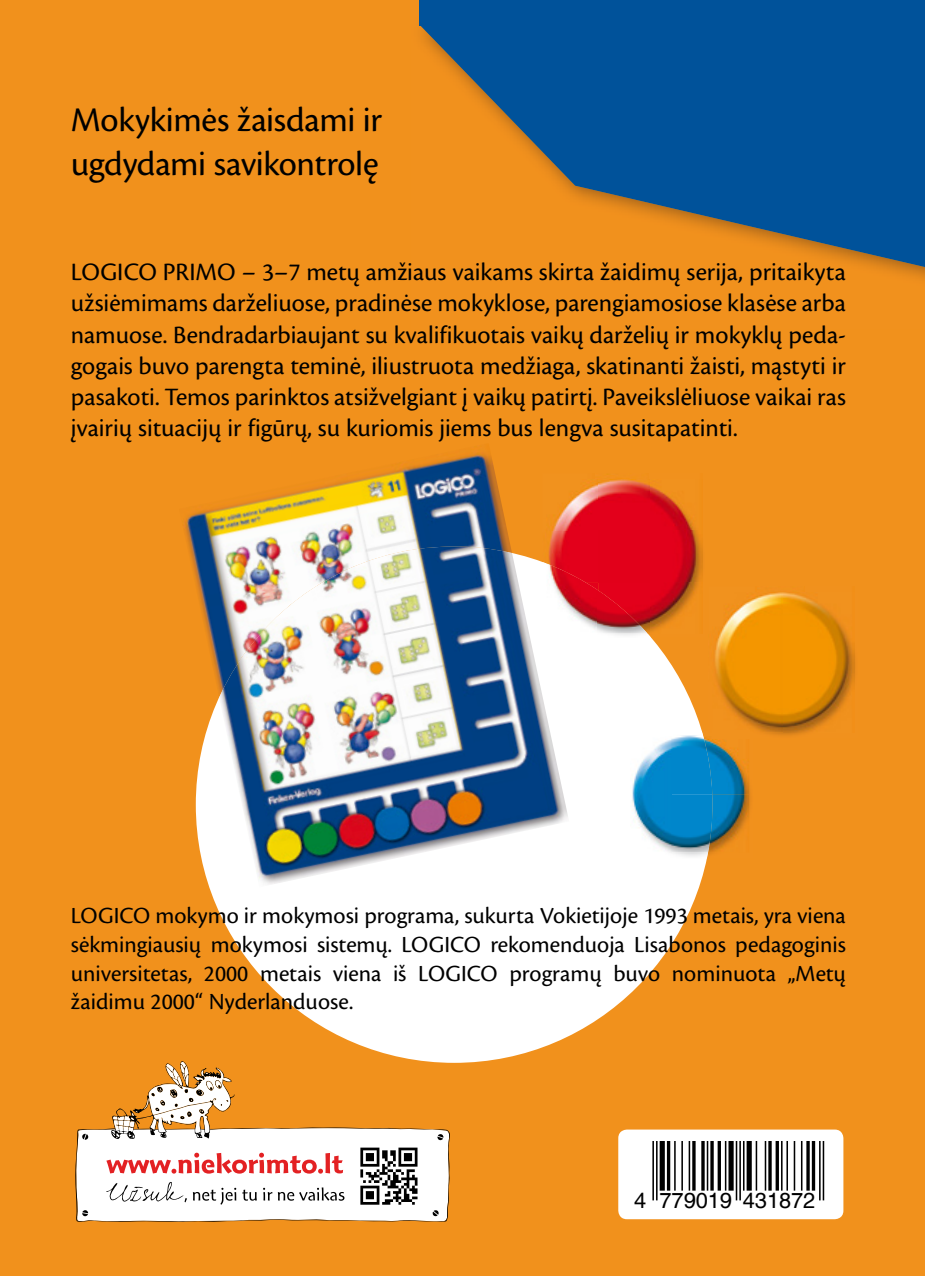
<style>
.page{position:relative;width:925px;height:1276px;background:#fff}
.page>*{position:absolute;margin:0;border:0;box-sizing:border-box;transform-origin:0 0}
.t1{font:36px/44px "Cronos Pro";letter-spacing:-.01em;color:#000}
.t2{font:26px/31.2px "Cronos Pro";color:#000;text-align:justify}
.t3{font:24px/28.8px "Cronos Pro";color:#000;text-align:justify}
.t4{font:21.8px "Helvetica";color:#000}
</style>
<div class="page">
<div style="left:0;top:0;width:924px;height:1276px;background:#f1911c"></div>
<svg style="left:420px;top:25px;width:504px;height:242px;fill:#00529a"></svg>
<div style="left:420px;top:0;width:504px;height:25px;background:#00529a"></div>
<div style="left:196px;top:546px;width:516px;height:517px;background:#fff;border-radius:50%"></div>
<img style="left:184px;top:453px;width:327px;height:237px">
<img style="left:219px;top:546px;width:349px;height:338px">
<img style="left:546px;top:633px;width:105px;height:5px">
<img style="left:609px;top:479px;width:26px;height:1px">
<img style="left:542px;top:546px;width:4px;height:87px">
<img style="left:546px;top:480px;width:156px;height:102px">
<img style="left:598px;top:582px;width:100px;height:51px">
<img style="left:546px;top:563px;width:51px;height:70px">
<img style="left:596px;top:589px;width:51px;height:44px">
<img style="left:707px;top:780px;width:43px;height:78px">
<img style="left:682px;top:735px;width:15px;height:1px">
<img style="left:712px;top:739px;width:36px;height:55px">
<img style="left:712px;top:794px;width:36px;height:58px">
<img style="left:632px;top:736px;width:80px;height:116px">
<img style="left:715px;top:593px;width:139px;height:139px">
<div style="left:618px;top:1129px;width:225px;height:90px;background:#fff;border-radius:9px"></div>
<svg style="left:75px;top:1060px;width:375px;height:162px"></svg>
<hr style="left:652px;top:1141px;width:1px;height:59px;background:#000">
<hr style="left:655px;top:1141px;width:2px;height:59px;background:#000">
<div style="left:659px;top:1141px;width:5px;height:49px;background:#000"></div>
<svg style="left:666px;top:1141px;width:4px;height:49px"></svg>
<hr style="left:673px;top:1141px;width:2px;height:49px;background:#000">
<hr style="left:681px;top:1141px;width:1px;height:49px;background:#000">
<hr style="left:688px;top:1141px;width:2px;height:49px;background:#000">
<hr style="left:692px;top:1141px;width:3px;height:49px;background:#000">
<hr style="left:701px;top:1141px;width:3px;height:49px;background:#000">
<hr style="left:706px;top:1141px;width:2px;height:49px;background:#000">
<hr style="left:710px;top:1141px;width:3px;height:49px;background:#000">
<hr style="left:717px;top:1141px;width:3px;height:49px;background:#000">
<hr style="left:724px;top:1141px;width:2px;height:49px;background:#000">
<div style="left:728px;top:1141px;width:5px;height:49px;background:#000"></div>
<hr style="left:735px;top:1141px;width:2px;height:59px;background:#000">
<hr style="left:739px;top:1141px;width:1px;height:59px;background:#000">
<hr style="left:742px;top:1141px;width:2px;height:49px;background:#000">
<div style="left:746px;top:1141px;width:5px;height:49px;background:#000"></div>
<hr style="left:755px;top:1141px;width:1px;height:49px;background:#000">
<hr style="left:764px;top:1141px;width:2px;height:49px;background:#000">
<hr style="left:768px;top:1141px;width:3px;height:49px;background:#000">
<hr style="left:775px;top:1141px;width:3px;height:49px;background:#000">
<hr style="left:780px;top:1141px;width:2px;height:49px;background:#000">
<hr style="left:786px;top:1141px;width:1px;height:49px;background:#000">
<hr style="left:793px;top:1141px;width:1px;height:49px;background:#000">
<hr style="left:800px;top:1141px;width:2px;height:49px;background:#000">
<hr style="left:806px;top:1141px;width:3px;height:49px;background:#000">
<hr style="left:811px;top:1141px;width:3px;height:49px;background:#000">
<hr style="left:818px;top:1141px;width:2px;height:59px;background:#000">
<hr style="left:822px;top:1141px;width:1px;height:59px;background:#000">
<h1 class="t1" style="left:71px;top:97px;width:313px">Mokykimės žaisdami ir ugdydami savikontrolę</h1>
<p class="t2" style="left:71px;top:256px;width:776px">LOGICO PRIMO – 3–7 metų amžiaus vaikams skirta žaidimų serija, pritaikyta užsiėmimams darželiuose, pradinėse mokyklose, parengiamosiose klasėse arba namuose. Bendradarbiaujant su kvalifikuotais vaikų darželių ir mokyklų peda&shy;gogais buvo parengta teminė, iliustruota medžiaga, skatinanti žaisti, mąstyti ir pasakoti. Temos parinktos atsižvelgiant į vaikų patirtį. Paveikslėliuose vaikai ras įvairių situacijų ir figūrų, su kuriomis jiems bus lengva susitapatinti.</p>
<p class="t3" style="left:71px;top:901px;width:776px">LOGICO mokymo ir mokymosi programa, sukurta Vokietijoje 1993 metais, yra viena sėkmingiausių mokymosi sistemų. LOGICO rekomenduoja Lisabonos pedagoginis universitetas, 2000 metais viena iš LOGICO programų buvo nominuota „Metų žaidimu 2000“ Nyderlanduose.</p>
<p class="t4" style="left:634px;top:1187px;width:183px">4 779019 431872</p>
</div>
